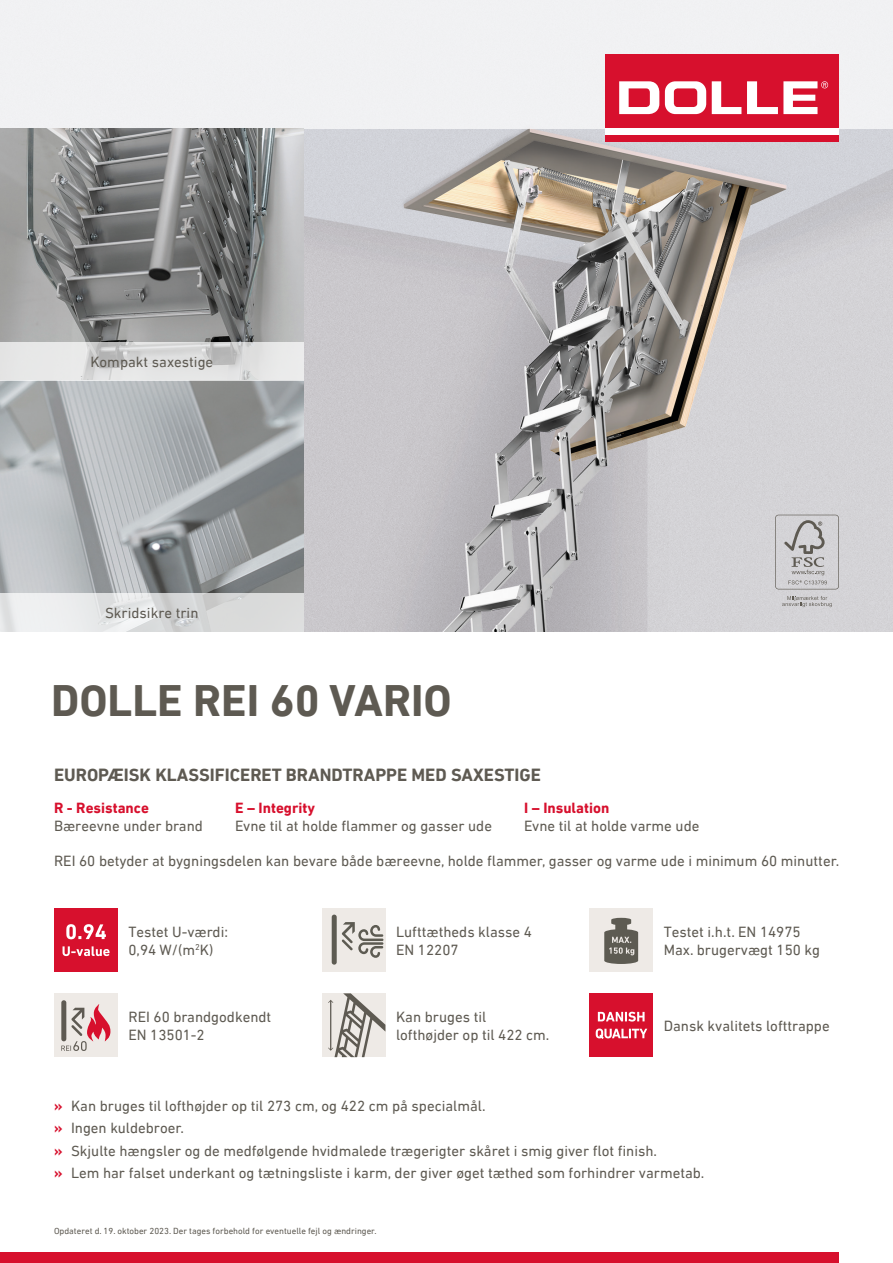
<style>
.page{position:relative;width:893px;height:1263px;background:#fff}
.page>*{position:absolute;margin:0;border:0;box-sizing:border-box;transform-origin:0 0}
.t1{font:700 45px "DIN Next LT Pro";color:#5e5a52}
.t2{font:700 18px "DIN Next LT Pro";color:#5e5a52}
.t3{font:15px/18px "DIN Next LT Pro";color:#5e5a52}
.t4{font:700 15px "DIN Next LT Pro";color:#d7102d}
.t5{font:9px "DIN Next LT Pro";color:#5e5a52}
.s1{font-weight:700;color:#d7102d}
</style>
<div class="page">
<div style="left:54px;top:993px;width:64px;height:64px;background:#eeeae6"></div>
<div style="left:61px;top:1000px;width:5px;height:41px;background:#5e5a52;border-radius:3px"></div>
<svg style="left:61px;top:1004px;width:49px;height:47px"></svg>
<img style="left:304px;top:128px;width:589px;height:503px">
<div style="left:0;top:0;width:893px;height:128px;background:#f1f1f3"></div>
<div style="left:589px;top:908px;width:64px;height:64px;background:#eeeae6"></div>
<svg style="left:604px;top:918px;width:34px;height:46px"></svg>
<div style="left:322px;top:908px;width:63px;height:64px;background:#eeeae6"></div>
<div style="left:332px;top:914px;width:5px;height:51px;background:#5d5b52;border-radius:3px"></div>
<svg style="left:342px;top:922px;width:41px;height:36px"></svg>
<div style="left:589px;top:993px;width:64px;height:64px;background:#d7102d"></div>
<svg style="left:598px;top:1012px;width:47px;height:9px"></svg>
<svg style="left:596px;top:1028px;width:51px;height:11px"></svg>
<img style="left:0;top:128px;width:304px;height:465px">
<svg style="left:0;top:343px;width:304px;height:38px;background:#dedede"></svg>
<svg style="left:0;top:593px;width:304px;height:38px;background:#e0e1e1"></svg>
<svg style="left:782px;top:596px;width:50px;height:11px"></svg>
<svg style="left:775px;top:515px;width:64px;height:74px;background:#c3c2c4"></svg>
<div style="left:54px;top:908px;width:64px;height:64px;background:#d7102d"></div>
<svg style="left:66px;top:924px;width:40px;height:15px"></svg>
<svg style="left:63px;top:946px;width:47px;height:10px"></svg>
<div style="left:322px;top:993px;width:63px;height:64px;background:#eeeae6"></div>
<svg style="left:328px;top:993px;width:57px;height:64px"></svg>
<div style="left:605px;top:54px;width:234px;height:87px;background:#d7102d"></div>
<div style="left:605px;top:128px;width:234px;height:6px;background:#fff"></div>
<svg style="left:619px;top:81px;width:209px;height:33px"></svg>
<div style="left:0;top:1252px;width:839px;height:11px;background:#d7102d"></div>
<p class="t3" style="left:90px;top:353px;width:124px">Kompakt saxestige</p>
<p class="t3" style="left:105px;top:604px;width:95px">Skridsikre trin</p>
<p class="t1" style="left:51px;top:675px;width:402px">DOLLE REI 60 VARIO</p>
<p class="t2" style="left:54px;top:764px;width:489px">EUROPÆISK KLASSIFICERET BRANDTRAPPE MED SAXESTIGE</p>
<p class="t3" style="left:54px;top:799px;width:150px"><span class="s1">R - Resistance<br></span>Bæreevne under brand</p>
<p class="t4" style="left:235px;top:799px;width:81px">E – Integrity</p>
<p class="t3" style="left:235px;top:817px;width:258px">Evne til at holde flammer og gasser ude</p>
<p class="t4" style="left:524px;top:799px;width:87px">I – Insulation</p>
<p class="t3" style="left:524px;top:817px;width:177px">Evne til at holde varme ude</p>
<p class="t3" style="left:54px;top:851px;width:787px">REI 60 betyder at bygningsdelen kan bevare både bæreevne, holde flammer, gasser og varme ude i minimum 60 minutter.</p>
<p class="t3" style="left:128px;top:922px;width:101px">Testet U-værdi:<br>0,94 W/(m<sup>2</sup>K)</p>
<p class="t3" style="left:128px;top:1007px;width:144px">REI 60 brandgodkendt</p>
<p class="t3" style="left:128px;top:1025px;width:78px">EN 13501-2</p>
<p class="t3" style="left:396px;top:922px;width:137px">Lufttætheds klasse 4</p>
<p class="t3" style="left:396px;top:940px;width:64px">EN 12207</p>
<p class="t3" style="left:396px;top:1007px;width:155px">Kan bruges til lofthøjder op til 422 cm.</p>
<p class="t3" style="left:664px;top:922px;width:138px">Testet i.h.t. EN 14975</p>
<p class="t3" style="left:664px;top:940px;width:158px">Max. brugervægt 150 kg</p>
<p class="t3" style="left:664px;top:1016px;width:167px">Dansk kvalitets lofttrappe</p>
<p class="t3" style="left:54px;top:1097px;width:433px"><span class="s1">»</span> Kan bruges til lofthøjder op til 273 cm, og 422 cm på specialmål.</p>
<p class="t3" style="left:54px;top:1119px;width:132px"><span class="s1">»</span> Ingen kuldebroer.</p>
<p class="t3" style="left:54px;top:1142px;width:605px"><span class="s1">»</span> Skjulte hængsler og de medfølgende hvidmalede trægerigter skåret i smig giver flot finish.</p>
<p class="t3" style="left:54px;top:1164px;width:652px"><span class="s1">»</span> Lem har falset underkant og tætningsliste i karm, der giver øget tæthed som forhindrer varmetab.</p>
<p class="t5" style="left:54px;top:1226px;width:324px">Opdateret d. 19. oktober 2023. Der tages forbehold for eventuelle fejl og ændringer.</p>
</div>
